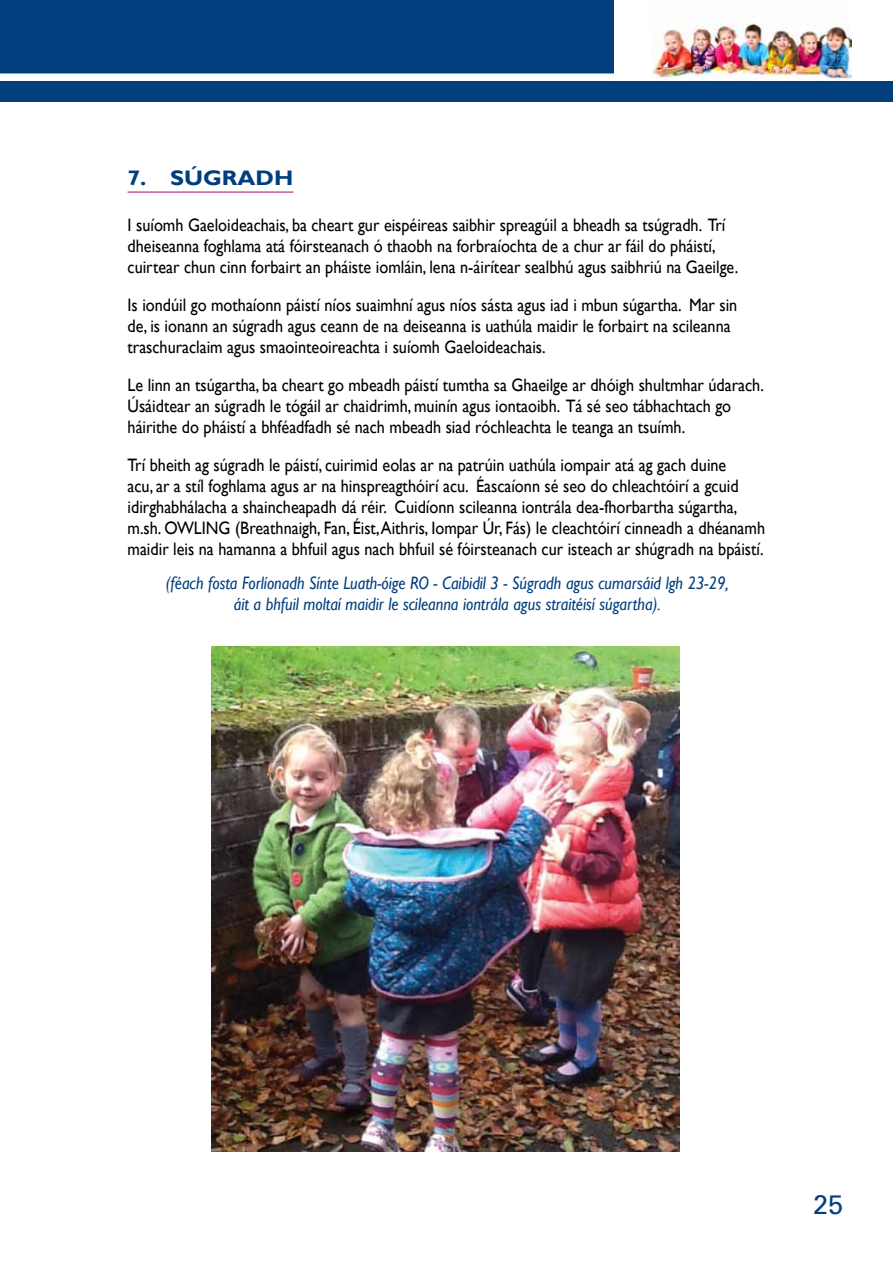
<style>
.page{position:relative;width:893px;height:1263px;background:#fff}
.page>*{position:absolute;margin:0;border:0;box-sizing:border-box;transform-origin:0 0}
.t1{font:500 27px "Univers CE";color:#003e7e}
.t2{font:700 21px "Gill Sans";color:#003e7e;scale:1.1 1}
.t3{font:18px/21px "Gill Sans";color:#000;scale:.9 1}
.t4{font:italic 18px/21px "Gill Sans";color:#003e7e;text-align:center;scale:.9 1}
</style>
<div class="page">
<div style="left:0;top:0;width:893px;height:102px;background:#003e7e"></div>
<div style="left:0;top:73px;width:893px;height:8px;background:#fff"></div>
<div style="left:614px;top:0;width:279px;height:80px;background:#fff"></div>
<img style="left:651px;top:23px;width:200px;height:57px">
<hr style="left:128px;top:191px;width:165px;height:2px;background:#c859a1">
<img style="left:212px;top:646px;width:468px;height:505px">
<p class="t2" style="left:128px;top:165px;width:152px">7. SÚGRADH</p>
<p class="t3" style="left:128px;top:215px;width:680px">I suíomh Gaeloideachais, ba cheart gur eispéireas saibhir spreagúil a bheadh sa tsúgradh. Trí dheiseanna foghlama atá fóirsteanach ó thaobh na forbraíochta de a chur ar fáil do pháistí, cuirtear chun cinn forbairt an pháiste iomláin, lena n-áirítear sealbhú agus saibhriú na Gaeilge.</p>
<p class="t3" style="left:128px;top:295px;width:679px">Is iondúil go mothaíonn páistí níos suaimhní agus níos sásta agus iad i mbun súgartha. Mar sin de, is ionann an súgradh agus ceann de na deiseanna is uathúla maidir le forbairt na scileanna traschuraclaim agus smaointeoireachta i suíomh Gaeloideachais.</p>
<p class="t3" style="left:128px;top:375px;width:708px">Le linn an tsúgartha, ba cheart go mbeadh páistí tumtha sa Ghaeilge ar dhóigh shultmhar údarach.<br>Úsáidtear an súgradh le tógáil ar chaidrimh, muinín agus iontaoibh. Tá sé seo tábhachtach go háirithe do pháistí a bhféadfadh sé nach mbeadh siad róchleachta le teanga an tsuímh.</p>
<p class="t3" style="left:128px;top:455px;width:710px">Trí bheith ag súgradh le páistí, cuirimid eolas ar na patrúin uathúla iompair atá ag gach duine<br>acu, ar a stíl foghlama agus ar na hinspreagthóirí acu. Éascaíonn sé seo do chleachtóirí a gcuid idirghabhálacha a shaincheapadh dá réir. Cuidíonn scileanna iontrála dea-fhorbartha súgartha, m.sh. OWLING (Breathnaigh, Fan, Éist, Aithris, Iompar Úr, Fás) le cleachtóirí cinneadh a dhéanamh maidir leis na hamanna a bhfuil agus nach bhfuil sé fóirsteanach cur isteach ar shúgradh na bpáistí.</p>
<p class="t4" style="left:166px;top:573px;width:627px">(féach fosta Forlíonadh Sínte Luath-óige RO - Caibidil 3 - Súgradh agus cumarsáid lgh 23-29, áit a bhfuil moltaí maidir le scileanna iontrála agus straitéisí súgartha).</p>
<h1 class="t1" style="left:813px;top:1189px;width:32px">25</h1>
</div>
